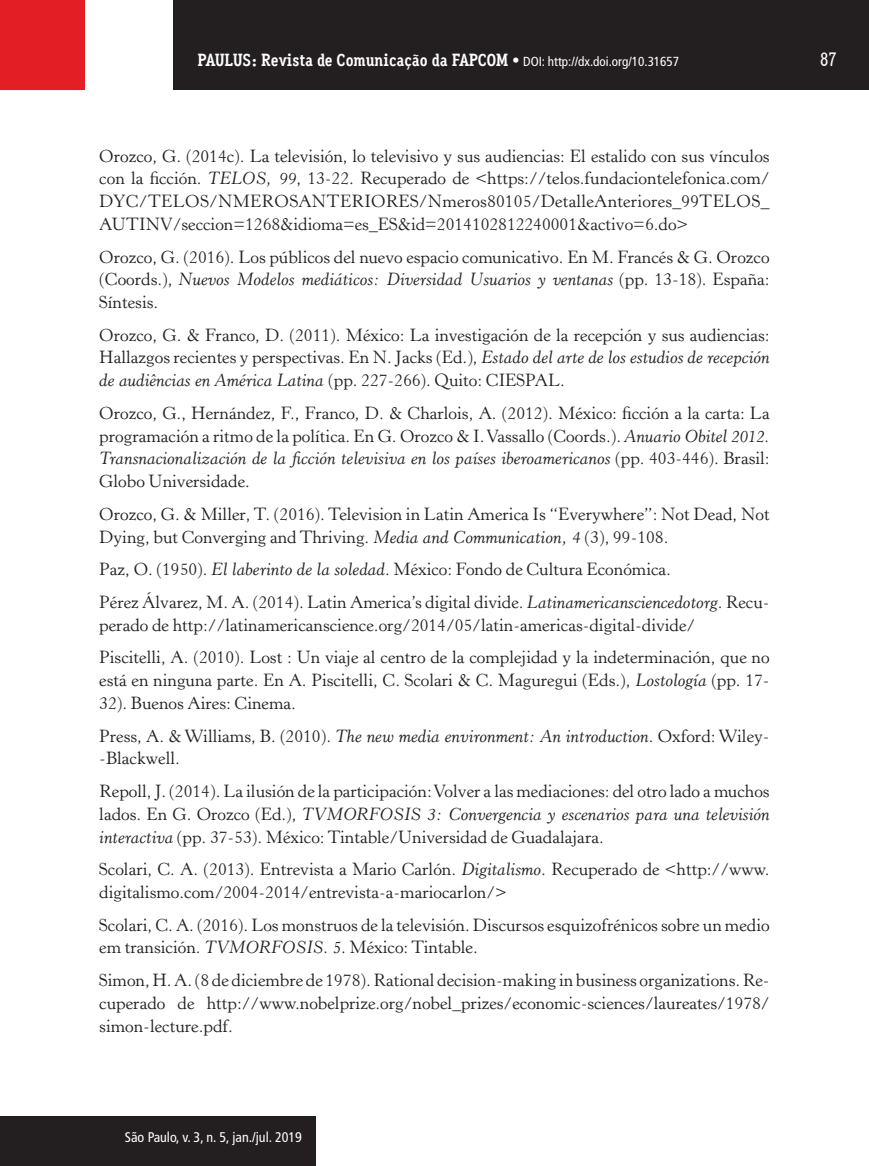
<style>
.page{position:relative;width:869px;height:1166px;background:#fff}
.page>*{position:absolute;margin:0;border:0;box-sizing:border-box;transform-origin:0 0}
.t1{font:500 19.25px "Aaux Office";color:#fff}
.t2{font:17.5px/22.8px "Horley Old Style";color:#231f20}
.t3{font:700 17.5px "Aaux Office";color:#fff}
.t4{font:condensed 14px "Frutiger LT Std";color:#fff}
.s1{font-weight:500}
.s2{font-family:"Frutiger LT Std";font-weight:400;font-stretch:condensed;font-size:13.12px}
.s3{font-style:italic}
</style>
<div class="page">
<div style="left:173px;top:0;width:695px;height:89px;background:#231f20"></div>
<div style="left:0;top:0;width:85px;height:90px;background:#e41e25"></div>
<div style="left:1px;top:1116px;width:314px;height:50px;background:#231f20"></div>
<p class="t3" style="left:197px;top:49px;width:483px">PAULUS: Revista de Comunicação da FAPCOM <span class="s1">•</span> <span class="s2">DOI: http://dx.doi.org/10.31657</span></p>
<p class="t1" style="left:819px;top:48px;width:18px">87</p>
<p class="t2" style="left:99px;top:145px;width:671px;text-align:justify">Orozco, G. (2014c). La televisión, lo televisivo y sus audiencias: El estalido con sus vínculos con la ficción. <span class="s3">TELOS, 99</span>, 13-22. Recuperado de &lt;https://telos.fundaciontelefonica.com/ DYC/TELOS/NMEROSANTERIORES/Nmeros80105/DetalleAnteriores_99TELOS_ AUTINV/seccion=1268&amp;idioma=es_ES&amp;id=2014102812240001&amp;activo=6.do&gt;</p>
<p class="t2" style="left:99px;top:246px;width:671px;text-align:justify">Orozco, G. (2016). Los públicos del nuevo espacio comunicativo. En M. Francés &amp; G. Orozco (Coords.), <span class="s3">Nuevos Modelos mediáticos: Diversidad Usuarios y ventanas</span> (pp. 13-18). España:<br>Síntesis.</p>
<p class="t2" style="left:99px;top:324px;width:671px;text-align:justify">Orozco, G. &amp; Franco, D. (2011). México: La investigación de la recepción y sus audiencias:<br>Hallazgos recientes y perspectivas. En N. Jacks (Ed.), <span class="s3">Estado del arte de los estudios de recepción de audiências en América Latina</span> (pp. 227-266). Quito: CIESPAL.</p>
<p class="t2" style="left:99px;top:402px;width:671px;text-align:justify">Orozco, G., Hernández, F., Franco, D. &amp; Charlois, A. (2012). México: ficción a la carta: La programación a ritmo de la política. En G. Orozco &amp; I. Vassallo (Coords.). <span class="s3">Anuario Obitel 2012.<br>Transnacionalización de la ficción televisiva en los países iberoamericanos</span> (pp. 403-446). Brasil:<br>Globo Universidade.</p>
<p class="t2" style="left:99px;top:503px;width:671px">Orozco, G. &amp; Miller, T. (2016). Television in Latin America Is “Everywhere”: Not Dead, Not<br>Dying, but Converging and Thriving. <span class="s3">Media and Communication, 4</span> (3), 99-108.</p>
<p class="t2" style="left:99px;top:553px;width:671px;line-height:32.7px">Paz, O. (1950). <span class="s3">El laberinto de la soledad</span>. México: Fondo de Cultura Económica.<br>Pérez Álvarez, M. A. (2014). Latin America’s digital divide. <span class="s3">Latinamericansciencedotorg</span>. Recu-</p>
<p class="t2" style="left:99px;top:609px;width:671px;line-height:32.7px">perado de http://latinamericanscience.org/2014/05/latin-americas-digital-divide/<br>Piscitelli, A. (2010). Lost : Un viaje al centro de la complejidad y la indeterminación, que no</p>
<p class="t2" style="left:99px;top:669px;width:671px">está en ninguna parte. En A. Piscitelli, C. Scolari &amp; C. Maguregui (Eds.), <span class="s3">Lostología</span> (pp. 17-<br>32). Buenos Aires: Cinema.</p>
<p class="t2" style="left:99px;top:725px;width:671px">Press, A. &amp; Williams, B. (2010). <span class="s3">The new media environment: An introduction</span>. Oxford: Wiley--Blackwell.</p>
<p class="t2" style="left:99px;top:780px;width:671px;text-align:justify">Repoll, J. (2014). La ilusión de la participación: Volver a las mediaciones: del otro lado a muchos lados. En G. Orozco (Ed.), <span class="s3">TVMORFOSIS 3: Convergencia y escenarios para una televisión interactiva</span> (pp. 37-53). México: Tintable/Universidad de Guadalajara.</p>
<p class="t2" style="left:99px;top:858px;width:671px">Scolari, C. A. (2013). Entrevista a Mario Carlón. <span class="s3">Digitalismo</span>. Recuperado de &lt;http://www. digitalismo.com/2004-2014/entrevista-a-mariocarlon/&gt;</p>
<p class="t2" style="left:99px;top:914px;width:671px">Scolari, C. A. (2016). Los monstruos de la televisión. Discursos esquizofrénicos sobre un medio em transición. <span class="s3">TVMORFOSIS. 5</span>. México: Tintable.</p>
<p class="t2" style="left:99px;top:969px;width:671px;text-align:justify">Simon, H. A. (8 de diciembre de 1978). Rational decision-making in business organizations. Re&shy;cuperado de http://www.nobelprize.org/nobel_prizes/economic-sciences/laureates/1978/ simon-lecture.pdf.</p>
<p class="t4" style="left:125px;top:1129px;width:178px">São Paulo, v. 3, n. 5, jan./jul. 2019</p>
</div>
